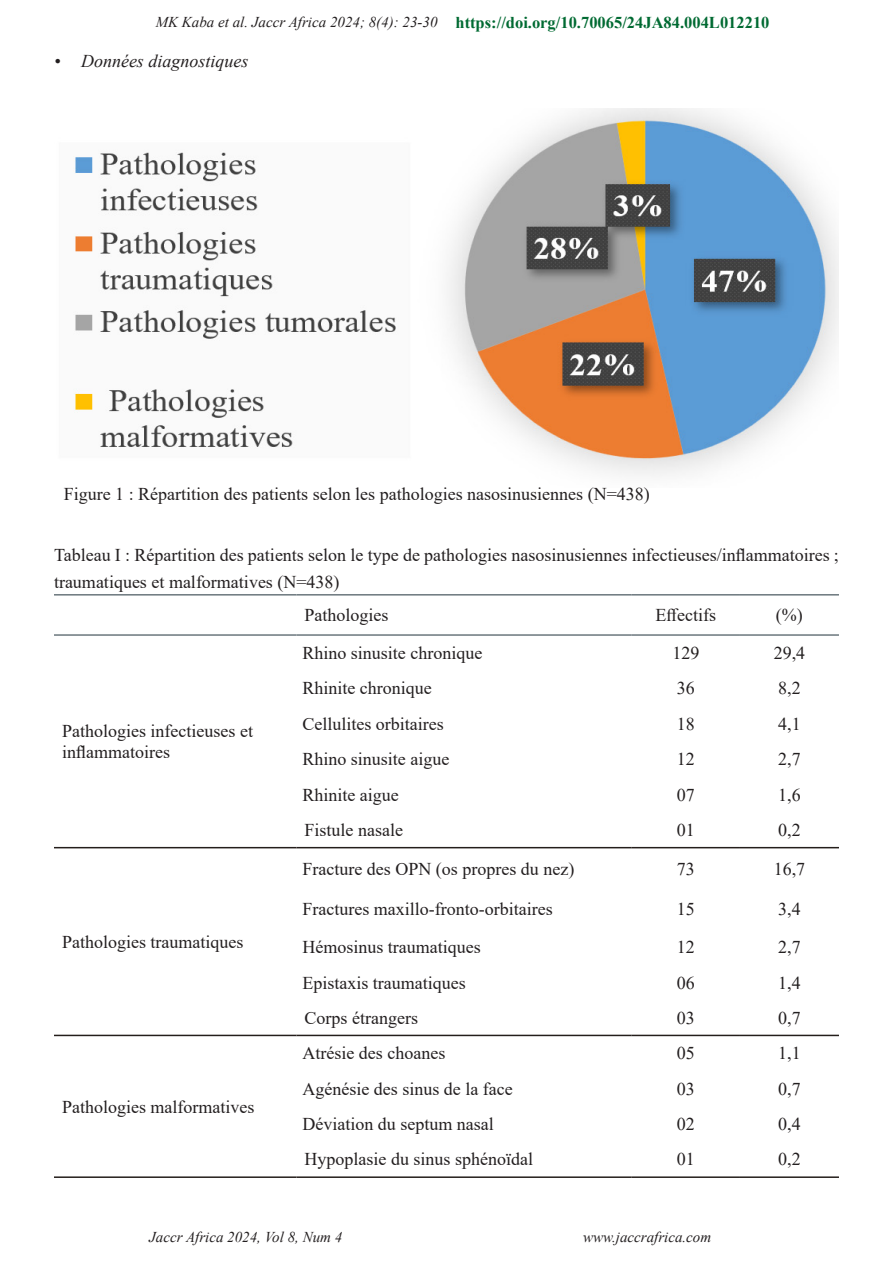
<style>
.page{position:relative;width:893px;height:1263px;background:#fff}
.page>*{position:absolute;margin:0;border:0;box-sizing:border-box;transform-origin:0 0}
.t1{font:18px/27px "Times New Roman";color:#231f20}
.t2{font:italic 18px "Times New Roman";color:#231f20}
.t3{font:700 16.5px "Times New Roman";color:#016a32}
.t4{font:italic 15px "Times New Roman";color:#231f20}
.s1{font-weight:400;font-style:italic;font-size:15px;color:#231f20}
</style>
<div class="page">
<hr style="left:54px;top:847px;width:242px;height:1px;background:#241e1b">
<hr style="left:54px;top:1035px;width:242px;height:1px;background:#241e1b">
<hr style="left:54px;top:594px;width:242px;height:1px;background:#6b777d">
<hr style="left:296px;top:594px;width:336px;height:1px;background:#6b777d">
<hr style="left:632px;top:594px;width:108px;height:1px;background:#6b777d">
<hr style="left:740px;top:594px;width:99px;height:1px;background:#6b777d">
<hr style="left:54px;top:634px;width:242px;height:2px;background:#6b777d">
<hr style="left:296px;top:634px;width:336px;height:2px;background:#6b777d">
<hr style="left:632px;top:634px;width:108px;height:2px;background:#6b777d">
<hr style="left:740px;top:634px;width:99px;height:2px;background:#6b777d">
<hr style="left:296px;top:847px;width:336px;height:1px;background:#241e1b">
<hr style="left:632px;top:847px;width:108px;height:1px;background:#241e1b">
<hr style="left:740px;top:847px;width:99px;height:1px;background:#241e1b">
<hr style="left:296px;top:1035px;width:336px;height:1px;background:#241e1b">
<hr style="left:632px;top:1035px;width:108px;height:1px;background:#241e1b">
<hr style="left:740px;top:1035px;width:99px;height:1px;background:#241e1b">
<hr style="left:54px;top:1176px;width:242px;height:2px;background:#241e1b">
<hr style="left:296px;top:1176px;width:336px;height:2px;background:#241e1b">
<hr style="left:632px;top:1176px;width:108px;height:2px;background:#241e1b">
<hr style="left:740px;top:1176px;width:99px;height:2px;background:#241e1b">
<img style="left:73px;top:108px;width:766px;height:368px">
<p class="t3" style="left:156px;top:11px;width:615px"><span class="s1">MK Kaba et al. Jaccr Africa 2024; 8(4): 23-30</span> https://doi.org/10.70065/24JA84.004L012210</p>
<p class="t2" style="left:54px;top:48px;width:196px">• Données diagnostiques</p>
<p class="t1" style="left:64px;top:480px;width:588px">Figure 1 : Répartition des patients selon les pathologies nasosinusiennes (N=438)</p>
<p class="t1" style="left:54px;top:541px;width:786px">Tableau I : Répartition des patients selon le type de pathologies nasosinusiennes infectieuses/inflammatoires ; traumatiques et malformatives (N=438)</p>
<p class="t1" style="left:305px;top:601px;width:86px">Pathologies</p>
<p class="t1" style="left:655px;top:601px;width:62px">Effectifs</p>
<p class="t1" style="left:776px;top:601px;width:28px">(%)</p>
<p class="t1" style="left:62px;top:719px;width:192px;line-height:21.6px">Pathologies infectieuses et inflammatoires</p>
<p class="t1" style="left:62px;top:928px;width:183px">Pathologies traumatiques</p>
<p class="t1" style="left:62px;top:1092px;width:194px">Pathologies malformatives</p>
<p class="t1" style="left:302px;top:639px;width:181px">Rhino sinusite chronique</p>
<p class="t1" style="left:672px;top:639px;width:28px">129</p>
<p class="t1" style="left:774px;top:639px;width:33px">29,4</p>
<p class="t1" style="left:302px;top:674px;width:131px">Rhinite chronique</p>
<p class="t1" style="left:677px;top:674px;width:19px">36</p>
<p class="t1" style="left:778px;top:674px;width:24px">8,2</p>
<p class="t1" style="left:302px;top:710px;width:143px">Cellulites orbitaires</p>
<p class="t1" style="left:677px;top:710px;width:19px">18</p>
<p class="t1" style="left:778px;top:710px;width:24px">4,1</p>
<p class="t1" style="left:302px;top:745px;width:149px">Rhino sinusite aigue</p>
<p class="t1" style="left:677px;top:745px;width:19px">12</p>
<p class="t1" style="left:778px;top:745px;width:24px">2,7</p>
<p class="t1" style="left:302px;top:781px;width:98px">Rhinite aigue</p>
<p class="t1" style="left:677px;top:781px;width:19px">07</p>
<p class="t1" style="left:778px;top:781px;width:24px">1,6</p>
<p class="t1" style="left:305px;top:816px;width:100px">Fistule nasale</p>
<p class="t1" style="left:677px;top:816px;width:19px">01</p>
<p class="t1" style="left:778px;top:816px;width:24px">0,2</p>
<p class="t1" style="left:302px;top:854px;width:273px">Fracture des OPN (os propres du nez)</p>
<p class="t1" style="left:677px;top:854px;width:19px">73</p>
<p class="t1" style="left:774px;top:854px;width:33px">16,7</p>
<p class="t1" style="left:302px;top:895px;width:252px">Fractures maxillo-fronto-orbitaires</p>
<p class="t1" style="left:677px;top:895px;width:19px">15</p>
<p class="t1" style="left:778px;top:895px;width:24px">3,4</p>
<p class="t1" style="left:302px;top:933px;width:180px">Hémosinus traumatiques</p>
<p class="t1" style="left:677px;top:933px;width:19px">12</p>
<p class="t1" style="left:778px;top:933px;width:24px">2,7</p>
<p class="t1" style="left:302px;top:968px;width:165px">Epistaxis traumatiques</p>
<p class="t1" style="left:677px;top:968px;width:19px">06</p>
<p class="t1" style="left:778px;top:968px;width:24px">1,4</p>
<p class="t1" style="left:305px;top:1003px;width:115px">Corps étrangers</p>
<p class="t1" style="left:677px;top:1003px;width:19px">03</p>
<p class="t1" style="left:778px;top:1003px;width:24px">0,7</p>
<p class="t1" style="left:302px;top:1039px;width:144px">Atrésie des choanes</p>
<p class="t1" style="left:677px;top:1039px;width:19px">05</p>
<p class="t1" style="left:778px;top:1039px;width:24px">1,1</p>
<p class="t1" style="left:302px;top:1075px;width:212px">Agénésie des sinus de la face</p>
<p class="t1" style="left:677px;top:1075px;width:19px">03</p>
<p class="t1" style="left:778px;top:1075px;width:24px">0,7</p>
<p class="t1" style="left:302px;top:1110px;width:193px">Déviation du septum nasal</p>
<p class="t1" style="left:677px;top:1110px;width:19px">02</p>
<p class="t1" style="left:778px;top:1110px;width:24px">0,4</p>
<p class="t1" style="left:305px;top:1145px;width:230px">Hypoplasie du sinus sphénoïdal</p>
<p class="t1" style="left:677px;top:1145px;width:19px">01</p>
<p class="t1" style="left:778px;top:1145px;width:24px">0,2</p>
<p class="t4" style="left:149px;top:1227px;width:195px">Jaccr Africa 2024, Vol 8, Num 4</p>
<p class="t4" style="left:583px;top:1227px;width:130px">www.jaccrafrica.com</p>
</div>
